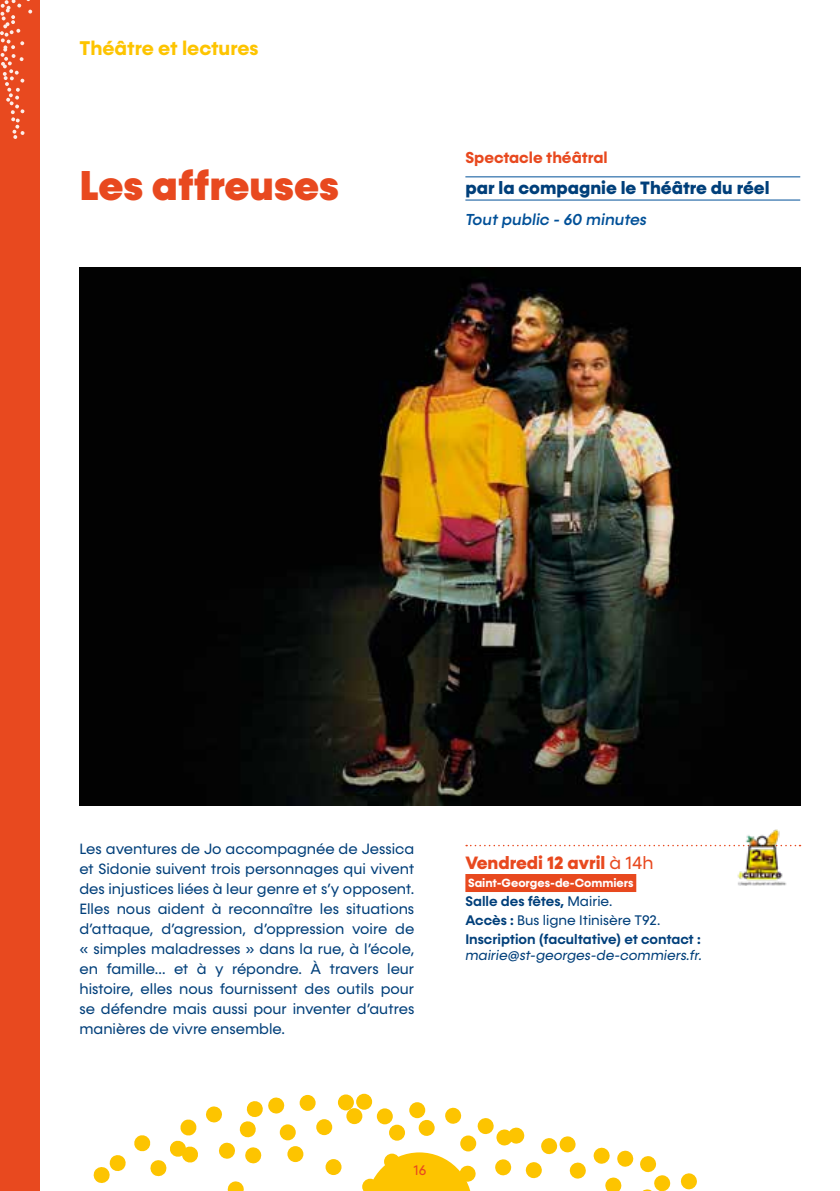
<style>
.page{position:relative;width:840px;height:1191px;background:#fff}
.page>*{position:absolute;margin:0;border:0;box-sizing:border-box;transform-origin:0 0}
.t1{font:900 42px "Konnect";color:#e8491f}
.t2{font:700 20px "Konnect";color:#fdc400}
.t3{font:800 18px "Konnect";color:#003f7a}
.t4{font:800 18px "Konnect";color:#e8491f}
.t5{font:italic 500 16px "Konnect";color:#005098}
.t6{font:700 16px "Konnect";color:#e8491f}
.t7{font:15px/20px "Konnect";color:#003f7a;text-align:justify}
.t8{font:600 14px/18.8px "Konnect";color:#003f7a}
.t9{font:italic 14px "Konnect";color:#003f7a}
.t10{font:14px "Konnect";color:#e8491f}
.t11{font:700 12px "Konnect";color:#fff}
.s1{font-weight:400}
</style>
<div class="page">
<div style="left:0;top:0;width:839px;height:1191px;background:#e8491f"></div>
<div style="left:40px;top:0;width:799px;height:1191px;background:#fff"></div>
<svg style="left:93px;top:1155px;width:33px;height:28px"></svg>
<svg style="left:134px;top:1119px;width:64px;height:58px"></svg>
<svg style="left:227px;top:1181px;width:17px;height:10px"></svg>
<svg style="left:206px;top:1097px;width:79px;height:67px"></svg>
<div style="left:279px;top:1124px;width:16px;height:16px;background:#fdc400;border-radius:50%"></div>
<div style="left:287px;top:1146px;width:16px;height:16px;background:#fdc400;border-radius:50%"></div>
<div style="left:299px;top:1094px;width:16px;height:16px;background:#fdc400;border-radius:50%"></div>
<div style="left:460px;top:1135px;width:16px;height:16px;background:#fdc400;border-radius:50%"></div>
<div style="left:316px;top:1119px;width:16px;height:16px;background:#fdc400;border-radius:50%"></div>
<div style="left:325px;top:1159px;width:16px;height:16px;background:#fdc400;border-radius:50%"></div>
<div style="left:338px;top:1094px;width:16px;height:16px;background:#fdc400;border-radius:50%"></div>
<div style="left:346px;top:1108px;width:16px;height:16px;background:#fdc400;border-radius:50%"></div>
<div style="left:356px;top:1093px;width:16px;height:16px;background:#fdc400;border-radius:50%"></div>
<div style="left:376px;top:1108px;width:16px;height:16px;background:#fdc400;border-radius:50%"></div>
<div style="left:389px;top:1124px;width:16px;height:16px;background:#fdc400;border-radius:50%"></div>
<div style="left:409px;top:1102px;width:16px;height:16px;background:#fdc400;border-radius:50%"></div>
<div style="left:418px;top:1119px;width:16px;height:17px;background:#fdc400;border-radius:50%"></div>
<svg style="left:445px;top:1107px;width:16px;height:17px"></svg>
<svg style="left:477px;top:1118px;width:47px;height:28px"></svg>
<svg style="left:495px;top:1159px;width:16px;height:16px"></svg>
<svg style="left:525px;top:1162px;width:17px;height:16px"></svg>
<svg style="left:541px;top:1136px;width:34px;height:18px"></svg>
<svg style="left:569px;top:1162px;width:17px;height:17px"></svg>
<svg style="left:593px;top:1147px;width:77px;height:44px"></svg>
<svg style="left:680px;top:1173px;width:17px;height:17px"></svg>
<svg style="left:0;top:0;width:32px;height:139px"></svg>
<svg style="left:466px;top:845px;width:334px;height:1px"></svg>
<div style="left:465px;top:874px;width:171px;height:18px;background:#e8491f"></div>
<hr style="left:465px;top:176px;width:334px;height:1px;background:#005098">
<hr style="left:465px;top:200px;width:334px;height:1px;background:#005098">
<img style="left:79px;top:267px;width:720px;height:538px">
<img style="left:737px;top:829px;width:51px;height:56px">
<svg style="left:362px;top:1152px;width:114px;height:39px"></svg>
<h2 class="t2" style="left:79px;top:36px;width:180px">Théâtre et lectures</h2>
<h1 class="t1" style="left:79px;top:160px;width:261px">Les affreuses</h1>
<p class="t6" style="left:465px;top:148px;width:144px">Spectacle théâtral</p>
<p class="t3" style="left:465px;top:177px;width:305px">par la compagnie le Théâtre du réel</p>
<p class="t5" style="left:465px;top:211px;width:183px">Tout public - 60 minutes</p>
<p class="t7" style="left:79px;top:839px;width:336px">Les aventures de Jo accompagnée de Jessica et Sidonie suivent trois personnages qui vivent des injustices liées à leur genre et s’y opposent.<br>Elles nous aident à reconnaître les situations d’attaque, d’agression, d’oppression voire de « simples maladresses » dans la rue, à l’école, en famille… et à y répondre. À travers leur histoire, elles nous fournissent des outils pour se défendre mais aussi pour inventer d’autres manières de vivre ensemble.</p>
<p class="t4" style="left:465px;top:852px;width:189px">Vendredi 12 avril <span class="s1">à 14h</span></p>
<p class="t11" style="left:468px;top:875px;width:167px">Saint-Georges-de-Commiers</p>
<p class="t8" style="left:465px;top:892px;width:237px">Salle des fêtes, <span class="s1">Mairie.<br></span>Accès : <span class="s1">Bus ligne Itinisère T92.<br></span>Inscription (facultative) et contact :</p>
<p class="t9" style="left:465px;top:946px;width:238px">mairie@st-georges-de-commiers.fr.</p>
<p class="t10" style="left:413px;top:1161px;width:14px">16</p>
</div>
